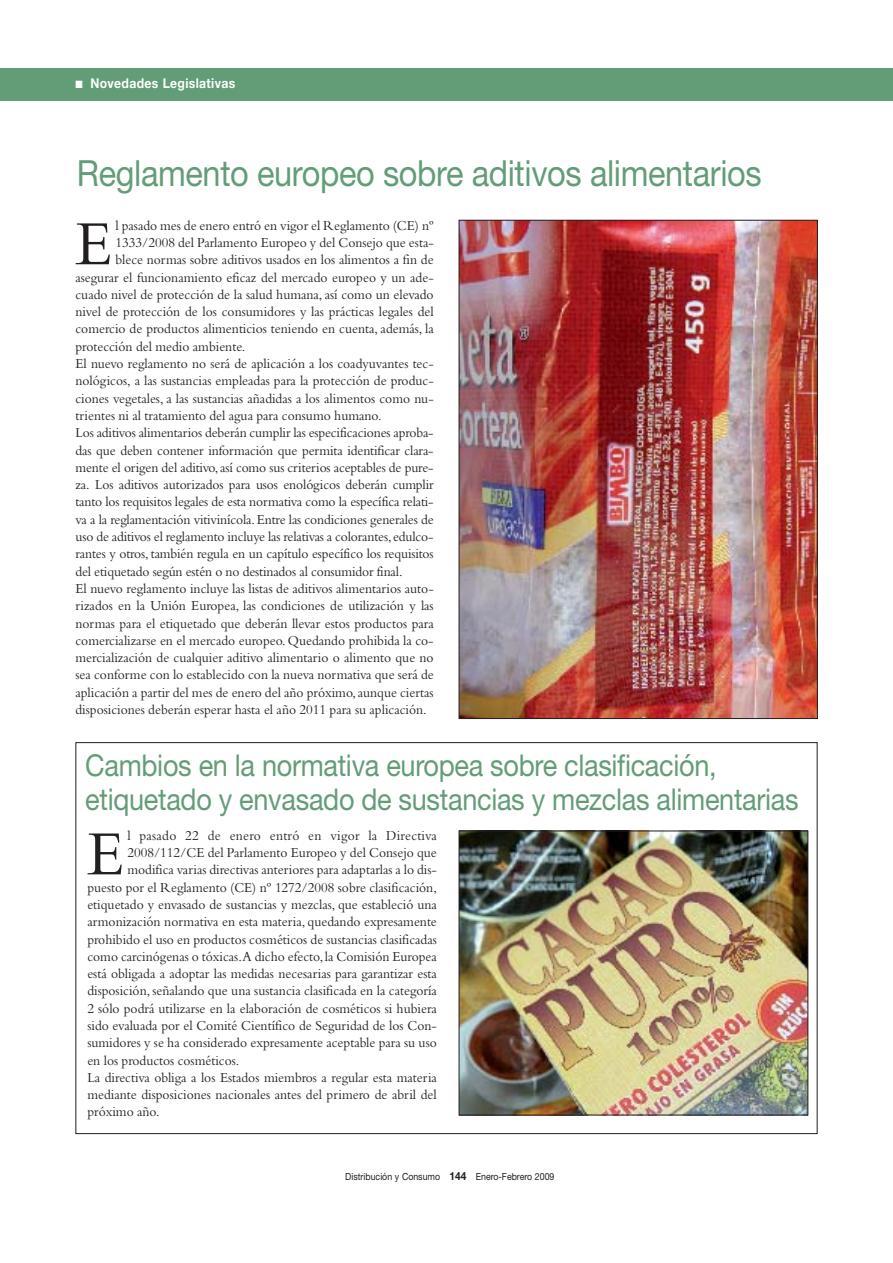
<style>
.page{position:relative;width:893px;height:1263px;background:#fff}
.page>*{position:absolute;margin:0;border:0;box-sizing:border-box;transform-origin:0 0}
.t1{font:65.7px "Bembo";color:#231f20;scale:.95 1}
.t2{font:36.15px "Helvetica Neue";letter-spacing:-.01em;color:#629d77;scale:.9 1}
.t3{font:30px/33.2px "Helvetica Neue";letter-spacing:-.01em;color:#629d77;scale:.9 1}
.t4{font:14.25px "Bembo";color:#231f20;scale:.95 1}
.t5{font:14.25px "Bembo";letter-spacing:.02em;color:#231f20;scale:.95 1}
.t6{font:700 13.5px "Helvetica Neue";letter-spacing:.03em;color:#fff;scale:.9 1}
.t7{font:9.75px "Helvetica Neue";color:#231f20;scale:.9 1}
.s1{font-weight:700;font-size:11.25px}
</style>
<div class="page">
<div style="left:0;top:68px;width:892px;height:33px;background:#629d77"></div>
<img style="left:461px;top:222px;width:354px;height:495px">
<img style="left:461px;top:833px;width:345px;height:280px">
<div style="left:459px;top:831px;width:349px;height:284px;border:1px solid #231f20"></div>
<p class="t6" style="left:75px;top:79px;width:179px">■ Novedades Legislativas</p>
<h2 class="t2" style="left:77px;top:160px;width:762px">Reglamento europeo sobre aditivos alimentarios</h2>
<h1 class="t1" style="left:75px;top:220px;width:41px">E</h1>
<p class="t4" style="left:115px;top:220px;width:336px">l pasado mes de enero entró en vigor el Reglamento (CE) nº</p>
<p class="t4" style="left:115px;top:237px;width:336px">1333/2008 del Parlamento Europeo y del Consejo que esta-</p>
<p class="t4" style="left:115px;top:255px;width:336px">blece normas sobre aditivos usados en los alimentos a fin de</p>
<p class="t4" style="left:75px;top:272px;width:378px">asegurar el funcionamiento eficaz del mercado europeo y un ade-</p>
<p class="t4" style="left:75px;top:289px;width:378px">cuado nivel de protección de la salud humana, así como un elevado</p>
<p class="t4" style="left:75px;top:307px;width:378px">nivel de protección de los consumidores y las prácticas legales del</p>
<p class="t4" style="left:75px;top:324px;width:378px">comercio de productos alimenticios teniendo en cuenta, además, la</p>
<p class="t4" style="left:75px;top:341px;width:180px">protección del medio ambiente.</p>
<p class="t4" style="left:75px;top:358px;width:378px">El nuevo reglamento no será de aplicación a los coadyuvantes tec-</p>
<p class="t4" style="left:75px;top:376px;width:378px">nológicos, a las sustancias empleadas para la protección de produc-</p>
<p class="t4" style="left:75px;top:393px;width:378px">ciones vegetales, a las sustancias añadidas a los alimentos como nu-</p>
<p class="t4" style="left:75px;top:410px;width:324px">trientes ni al tratamiento del agua para consumo humano.</p>
<p class="t4" style="left:75px;top:428px;width:378px">Los aditivos alimentarios deberán cumplir las especificaciones aproba-</p>
<p class="t4" style="left:75px;top:445px;width:378px">das que deben contener información que permita identificar clara-</p>
<p class="t4" style="left:75px;top:462px;width:378px">mente el origen del aditivo, así como sus criterios aceptables de pure-</p>
<p class="t4" style="left:75px;top:480px;width:378px">za. Los aditivos autorizados para usos enológicos deberán cumplir</p>
<p class="t4" style="left:75px;top:497px;width:378px">tanto los requisitos legales de esta normativa como la específica relati-</p>
<p class="t4" style="left:75px;top:514px;width:378px">va a la reglamentación vitivinícola. Entre las condiciones generales de</p>
<p class="t4" style="left:75px;top:531px;width:378px">uso de aditivos el reglamento incluye las relativas a colorantes, edulco-</p>
<p class="t4" style="left:75px;top:549px;width:378px">rantes y otros, también regula en un capítulo específico los requisitos</p>
<p class="t4" style="left:75px;top:566px;width:346px">del etiquetado según estén o no destinados al consumidor final.</p>
<p class="t4" style="left:75px;top:583px;width:378px">El nuevo reglamento incluye las listas de aditivos alimentarios auto-</p>
<p class="t4" style="left:75px;top:601px;width:378px">rizados en la Unión Europea, las condiciones de utilización y las</p>
<p class="t4" style="left:75px;top:618px;width:378px">normas para el etiquetado que deberán llevar estos productos para</p>
<p class="t4" style="left:75px;top:635px;width:378px">comercializarse en el mercado europeo. Quedando prohibida la co-</p>
<p class="t4" style="left:75px;top:653px;width:378px">mercialización de cualquier aditivo alimentario o alimento que no</p>
<p class="t4" style="left:75px;top:670px;width:378px">sea conforme con lo establecido con la nueva normativa que será de</p>
<p class="t4" style="left:75px;top:687px;width:378px">aplicación a partir del mes de enero del año próximo, aunque ciertas</p>
<p class="t4" style="left:75px;top:704px;width:371px">disposiciones deberán esperar hasta el año 2011 para su aplicación.</p>
<h3 class="t3" style="left:85px;top:752px;width:794px">Cambios en la normativa europea sobre clasificación, etiquetado y envasado de sustancias y mezclas alimentarias</h3>
<h1 class="t1" style="left:87px;top:830px;width:41px">E</h1>
<p class="t5" style="left:127px;top:830px;width:327px">l pasado 22 de enero entró en vigor la Directiva</p>
<p class="t4" style="left:127px;top:847px;width:327px">2008/112/CE del Parlamento Europeo y del Consejo que</p>
<p class="t4" style="left:127px;top:865px;width:327px">modifica varias directivas anteriores para adaptarlas a lo dis-</p>
<p class="t4" style="left:87px;top:882px;width:369px">puesto por el Reglamento (CE) nº 1272/2008 sobre clasificación,</p>
<p class="t4" style="left:87px;top:899px;width:369px">etiquetado y envasado de sustancias y mezclas, que estableció una</p>
<p class="t4" style="left:87px;top:917px;width:369px">armonización normativa en esta materia, quedando expresamente</p>
<p class="t4" style="left:87px;top:934px;width:369px">prohibido el uso en productos cosméticos de sustancias clasificadas</p>
<p class="t4" style="left:87px;top:951px;width:369px">como carcinógenas o tóxicas.A dicho efecto, la Comisión Europea</p>
<p class="t4" style="left:87px;top:969px;width:369px">está obligada a adoptar las medidas necesarias para garantizar esta</p>
<p class="t4" style="left:87px;top:986px;width:369px">disposición, señalando que una sustancia clasificada en la categoría</p>
<p class="t4" style="left:87px;top:1003px;width:369px">2 sólo podrá utilizarse en la elaboración de cosméticos si hubiera</p>
<p class="t4" style="left:87px;top:1020px;width:369px">sido evaluada por el Comité Científico de Seguridad de los Con-</p>
<p class="t4" style="left:87px;top:1038px;width:369px">sumidores y se ha considerado expresamente aceptable para su uso</p>
<p class="t4" style="left:87px;top:1055px;width:162px">en los productos cosméticos.</p>
<p class="t4" style="left:87px;top:1072px;width:369px">La directiva obliga a los Estados miembros a regular esta materia</p>
<p class="t4" style="left:87px;top:1090px;width:369px">mediante disposiciones nacionales antes del primero de abril del</p>
<p class="t4" style="left:87px;top:1107px;width:77px">próximo año.</p>
<p class="t7" style="left:345px;top:1173px;width:234px">Distribución y Consumo <span class="s1">144</span> Enero-Febrero 2009</p>
</div>
